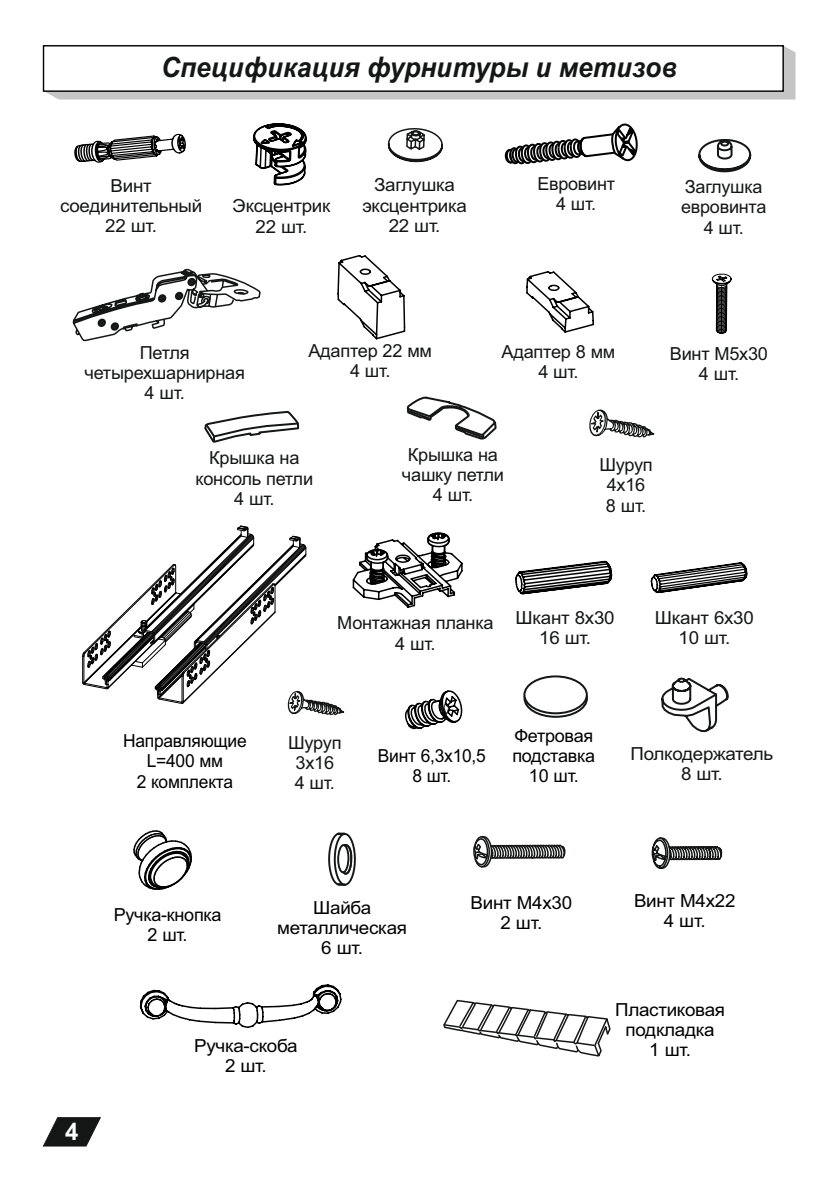
<style>
.page{position:relative;width:840px;height:1191px;background:#fff}
.page>*{position:absolute;margin:0;border:0;box-sizing:border-box;transform-origin:0 0}
.t1{font:italic 700 28px "Arial";color:#151616;scale:.94 1}
.t2{font:700 24px "Arial";color:#fff}
.t3{font:18px/20.2px "Arial";letter-spacing:-.015em;color:#151616;text-align:center}
.t4{font:18px/20.2px "Arial";letter-spacing:-.015em;color:#151616;text-align:center;scale:1.04 1}
.t5{font:18px/20.2px "Arial";letter-spacing:-.015em;color:#000;text-align:center;scale:1.04 1}
.t6{font:18px/20.2px "Arial";letter-spacing:-.015em;color:#000;text-align:center}
</style>
<div class="page">
<svg style="left:43px;top:1117px;width:58px;height:29px"></svg>
<svg style="left:661px;top:677px;width:68px;height:56px"></svg>
<svg style="left:406px;top:396px;width:91px;height:44px"></svg>
<svg style="left:328px;top:832px;width:28px;height:54px"></svg>
<svg style="left:72px;top:268px;width:189px;height:74px"></svg>
<svg style="left:204px;top:410px;width:96px;height:33px"></svg>
<svg style="left:473px;top:836px;width:93px;height:32px"></svg>
<svg style="left:651px;top:837px;width:71px;height:32px"></svg>
<svg style="left:711px;top:273px;width:20px;height:61px"></svg>
<svg style="left:526px;top:271px;width:68px;height:62px"></svg>
<svg style="left:337px;top:255px;width:69px;height:85px"></svg>
<svg style="left:139px;top:984px;width:203px;height:45px"></svg>
<svg style="left:589px;top:409px;width:66px;height:29px"></svg>
<svg style="left:443px;top:999px;width:168px;height:58px"></svg>
<svg style="left:82px;top:525px;width:381px;height:205px"></svg>
<svg style="left:523px;top:679px;width:64px;height:39px"></svg>
<div style="left:523px;top:675px;width:64px;height:39px;background:#fff;border:2px solid #151616;border-radius:50%"></div>
<svg style="left:515px;top:560px;width:97px;height:35px"></svg>
<svg style="left:650px;top:562px;width:98px;height:32px"></svg>
<svg style="left:42px;top:45px;width:753px;height:141px"></svg>
<svg style="left:133px;top:830px;width:59px;height:60px"></svg>
<h1 class="t1" style="left:161px;top:57px;width:550px">Спецификация фурнитуры и метизов</h1>
<p class="t4" style="left:60px;top:177px;width:138px">Винт соединительный<br>22 шт.</p>
<p class="t4" style="left:232px;top:198px;width:96px">Эксцентрик<br>22 шт.</p>
<p class="t4" style="left:362px;top:177px;width:102px">Заглушка эксцентрика<br>22 шт.</p>
<p class="t3" style="left:537px;top:175px;width:79px">Евровинт<br>4 шт.</p>
<p class="t3" style="left:680px;top:178px;width:87px">Заглушка евровинта<br>4 шт.</p>
<p class="t3" style="left:84px;top:344px;width:162px">Петля четырехшарнирная<br>4 шт.</p>
<p class="t3" style="left:308px;top:342px;width:125px">Адаптер 22 мм<br>4 шт.</p>
<p class="t3" style="left:501px;top:343px;width:115px">Адаптер 8 мм<br>4 шт.</p>
<p class="t3" style="left:669px;top:345px;width:100px">Винт М5х30<br>4 шт.</p>
<p class="t3" style="left:195px;top:450px;width:119px">Крышка на консоль петли<br>4 шт.</p>
<p class="t3" style="left:402px;top:446px;width:104px">Крышка на чашку петли<br>4 шт.</p>
<p class="t3" style="left:599px;top:456px;width:55px">Шуруп<br>4х16<br>8 шт.</p>
<p class="t6" style="left:123px;top:732px;width:125px">Направляющие<br>L=400 мм<br>2 комплекта</p>
<p class="t3" style="left:337px;top:614px;width:158px">Монтажная планка<br>4 шт.</p>
<p class="t4" style="left:515px;top:609px;width:97px">Шкант 8х30<br>16 шт.</p>
<p class="t4" style="left:654px;top:609px;width:97px">Шкант 6х30<br>10 шт.</p>
<p class="t3" style="left:288px;top:734px;width:55px">Шуруп<br>3х16<br>4 шт.</p>
<p class="t6" style="left:377px;top:747px;width:109px">Винт 6,3х10,5<br>8 шт.</p>
<p class="t6" style="left:512px;top:727px;width:84px">Фетровая подставка<br>10 шт.</p>
<p class="t4" style="left:630px;top:745px;width:139px">Полкодержатель<br>8 шт.</p>
<h2 class="t2" style="left:65px;top:1123px;width:15px">4</h2>
<p class="t6" style="left:114px;top:906px;width:109px">Ручка-кнопка<br>2 шт.</p>
<p class="t5" style="left:277px;top:899px;width:126px">Шайба металлическая<br>6 шт.</p>
<p class="t5" style="left:194px;top:1036px;width:101px">Ручка-скоба<br>2 шт.</p>
<p class="t5" style="left:470px;top:894px;width:99px">Винт М4х30<br>2 шт.</p>
<p class="t5" style="left:633px;top:892px;width:99px">Винт М4х22<br>4 шт.</p>
<p class="t5" style="left:614px;top:1001px;width:107px">Пластиковая подкладка<br>1 шт.</p>
</div>
